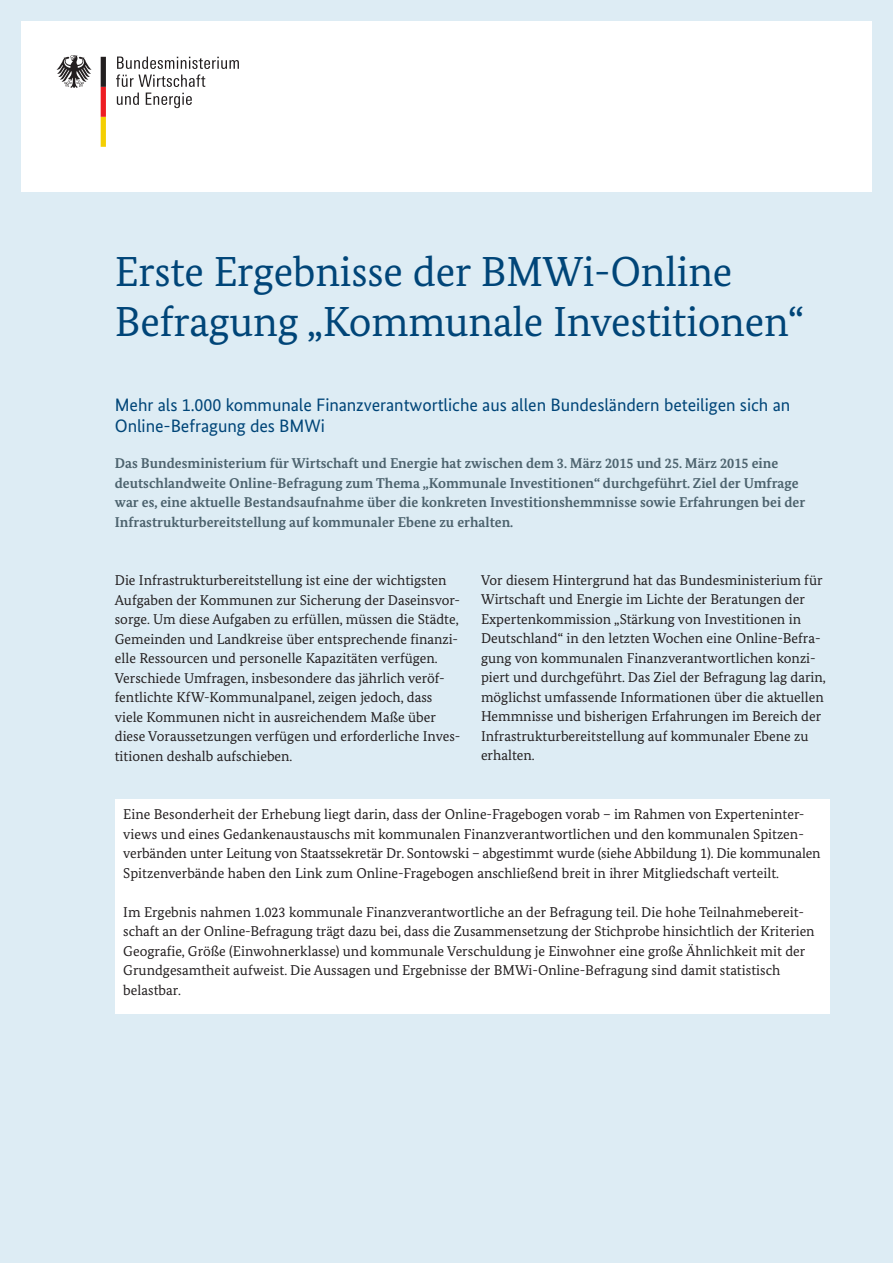
<style>
.page{position:relative;width:893px;height:1263px;background:#ddecf4}
.page>*{position:absolute;margin:0;border:0;box-sizing:border-box;transform-origin:0 0}
.t1{font:42px/50.4px "Bundes Serif";letter-spacing:-.005em;color:#004578}
.t2{font:18px/21.6px "Bundes Sans";letter-spacing:-.005em;color:#004578}
.t3{font:14.25px/19.5px "Bundes Serif";color:#231f20}
.t4{font:700 14.25px/19.5px "Bundes Serif";color:#4d636e}
</style>
<div class="page">
<div style="left:21px;top:21px;width:851px;height:170px;background:#fff"></div>
<svg style="left:57px;top:55px;width:35px;height:33px"></svg>
<svg style="left:101px;top:57px;width:5px;height:90px"></svg>
<svg style="left:116px;top:57px;width:123px;height:30px"></svg>
<svg style="left:117px;top:93px;width:22px;height:12px"></svg>
<svg style="left:146px;top:93px;width:46px;height:15px"></svg>
<div style="left:115px;top:800px;width:714px;height:214px;background:#fff"></div>
<h1 class="t1" style="left:115px;top:246px;width:691px">Erste Ergebnisse der BMWi-Online<br>Befragung „Kommunale Investitionen“</h1>
<p class="t2" style="left:115px;top:394px;width:677px">Mehr als 1.000 kommunale Finanzverantwortliche aus allen Bundesländern beteiligen sich an<br>Online-Befragung des BMWi</p>
<p class="t4" style="left:115px;top:453px;width:692px">Das Bundesministerium für Wirtschaft und Energie hat zwischen dem 3. März 2015 und 25. März 2015 eine deutschlandweite Online-Befragung zum Thema „Kommunale Investitionen“ durchgeführt. Ziel der Umfrage war es, eine aktuelle Bestandsaufnahme über die konkreten Investitionshemmnisse sowie Erfahrungen bei der Infrastrukturbereitstellung auf kommunaler Ebene zu erhalten.</p>
<p class="t3" style="left:115px;top:570px;width:347px">Die Infrastrukturbereitstellung ist eine der wichtigsten Aufgaben der Kommunen zur Sicherung der Daseinsvor&shy;sorge. Um diese Aufgaben zu erfüllen, müssen die Städte, Gemeinden und Landkreise über entsprechende finanzi&shy;elle Ressourcen und personelle Kapazitäten verfügen.<br>Verschiede Umfragen, insbesondere das jährlich veröf&shy;fentlichte KfW-Kommunalpanel, zeigen jedoch, dass viele Kommunen nicht in ausreichendem Maße über diese Voraussetzungen verfügen und erforderliche Inves&shy;titionen deshalb aufschieben.</p>
<p class="t3" style="left:481px;top:570px;width:346px">Vor diesem Hintergrund hat das Bundesministerium für Wirtschaft und Energie im Lichte der Beratungen der Expertenkommission „Stärkung von Investitionen in Deutschland“ in den letzten Wochen eine Online-Befra&shy;gung von kommunalen Finanzverantwortlichen konzi&shy;piert und durchgeführt. Das Ziel der Befragung lag darin, möglichst umfassende Informationen über die aktuellen Hemmnisse und bisherigen Erfahrungen im Bereich der Infrastrukturbereitstellung auf kommunaler Ebene zu erhalten.</p>
<p class="t3" style="left:123px;top:804px;width:699px">Eine Besonderheit der Erhebung liegt darin, dass der Online-Fragebogen vorab – im Rahmen von Experteninter&shy;views und eines Gedankenaustauschs mit kommunalen Finanzverantwortlichen und den kommunalen Spitzen&shy;verbänden unter Leitung von Staatssekretär Dr. Sontowski – abgestimmt wurde (siehe Abbildung 1). Die kommunalen Spitzenverbände haben den Link zum Online-Fragebogen anschließend breit in ihrer Mitgliedschaft verteilt.</p>
<p class="t3" style="left:123px;top:902px;width:693px">Im Ergebnis nahmen 1.023 kommunale Finanzverantwortliche an der Befragung teil. Die hohe Teilnahmebereit&shy;schaft an der Online-Befragung trägt dazu bei, dass die Zusammensetzung der Stichprobe hinsichtlich der Kriterien Geografie, Größe (Einwohnerklasse) und kommunale Verschuldung je Einwohner eine große Ähnlichkeit mit der Grundgesamtheit aufweist. Die Aussagen und Ergebnisse der BMWi-Online-Befragung sind damit statistisch belastbar.</p>
</div>
